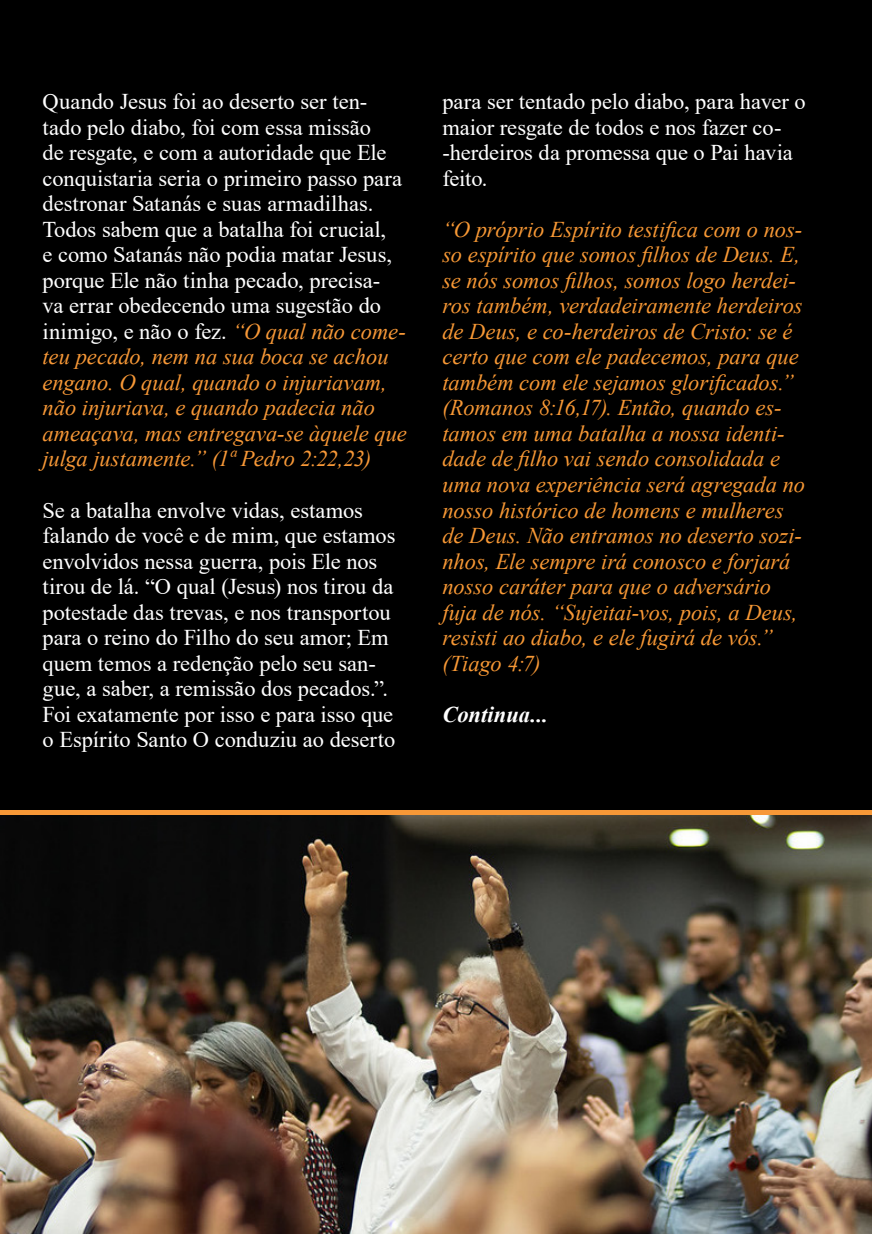
<style>
.page{position:relative;width:872px;height:1234px;background:#fff}
.page>*{position:absolute;margin:0;border:0;box-sizing:border-box;transform-origin:0 0}
.Texto{font:22.5px/25.5px "Times New Roman";color:#fff}
.Texto-2{font:italic 22.5px/25.5px "Times New Roman";color:#f79835}
.Texto-3{font:italic 700 22.5px "Times New Roman";color:#fff}
.s1{font-style:italic;color:#f79837}
</style>
<div class="page">
<div style="left:0;top:0;width:872px;height:1233px;background:#000"></div>
<img style="left:0;top:814px;width:872px;height:419px">
<hr style="left:0;top:810px;width:872px;height:4px;background:#f79837">
<p class="Texto" style="left:43px;top:88px;width:366px">Quando Jesus foi ao deserto ser ten&shy;tado pelo diabo, foi com essa missão<br>de resgate, e com a autoridade que Ele conquistaria seria o primeiro passo para destronar Satanás e suas armadilhas.<br>Todos sabem que a batalha foi crucial,<br>e como Satanás não podia matar Jesus, porque Ele não tinha pecado, precisa-<br>va errar obedecendo uma sugestão do inimigo, e não o fez. <span class="s1">“O qual não come&shy;teu pecado, nem na sua boca se achou engano. O qual, quando o injuriavam, não injuriava, e quando padecia não ameaçava, mas entregava-se àquele que julga justamente.” (1ª Pedro 2:22,23)</span></p>
<p class="Texto" style="left:43px;top:496px;width:354px">Se a batalha envolve vidas, estamos falando de você e de mim, que estamos envolvidos nessa guerra, pois Ele nos tirou de lá. “O qual (Jesus) nos tirou da potestade das trevas, e nos transportou para o reino do Filho do seu amor; Em quem temos a redenção pelo seu san&shy;gue, a saber, a remissão dos pecados.”.<br>Foi exatamente por isso e para isso que o Espírito Santo O conduziu ao deserto</p>
<p class="Texto" style="left:442px;top:88px;width:365px">para ser tentado pelo diabo, para haver o maior resgate de todos e nos fazer co--herdeiros da promessa que o Pai havia feito.</p>
<p class="Texto-2" style="left:442px;top:216px;width:364px">“O próprio Espírito testifica com o nos&shy;so espírito que somos filhos de Deus. E, se nós somos filhos, somos logo herdei&shy;ros também, verdadeiramente herdeiros de Deus, e co-herdeiros de Cristo: se é certo que com ele padecemos, para que também com ele sejamos glorificados.” (Romanos 8:16,17). Então, quando es&shy;tamos em uma batalha a nossa identi&shy;dade de filho vai sendo consolidada e uma nova experiência será agregada no nosso histórico de homens e mulheres de Deus. Não entramos no deserto sozi&shy;nhos, Ele sempre irá conosco e forjará nosso caráter para que o adversário fuja de nós. “Sujeitai-vos, pois, a Deus, resisti ao diabo, e ele fugirá de vós.” (Tiago 4:7)</p>
<p class="Texto-3" style="left:442px;top:698px;width:107px">Continua...</p>
</div>
